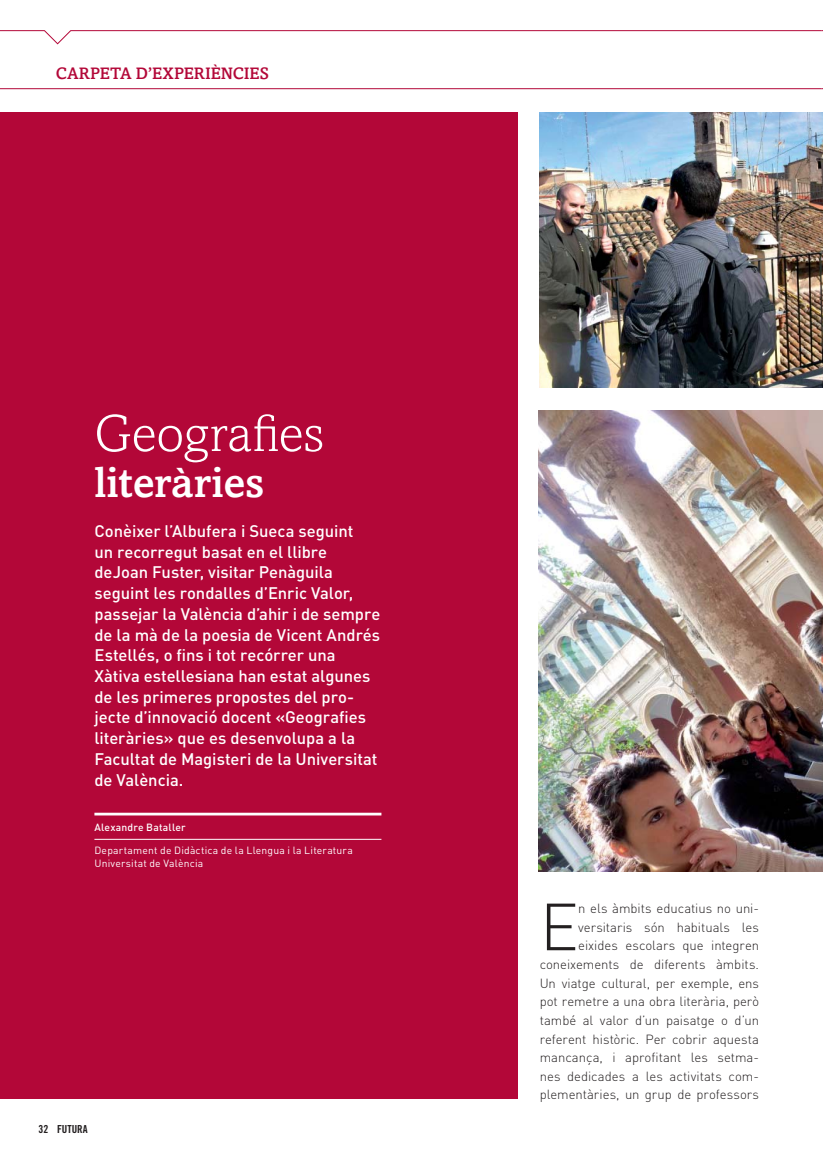
<style>
.page{position:relative;width:823px;height:1161px;background:#fff}
.page>*{position:absolute;margin:0;border:0;box-sizing:border-box;transform-origin:0 0}
.t1{font:300 65.55px "DIN";color:#231f20}
.t2{font:300 52.5px "Amasis";letter-spacing:-.005em;color:#fff}
.t3{font:500 42.75px "Amasis";color:#fff}
.t4{font:500 16.65px/20.7px "DIN";color:#fff}
.t5{font:500 16.65px "Amasis";letter-spacing:-.005em;color:#b30738}
.t6{font:300 13.05px/18.6px "DIN";color:#231f20;text-align:right}
.t7{font:11.1px "Trade Gothic Bold Cond Twenty";color:#231f20}
.t8{font:10.35px/13px "DIN";letter-spacing:.02em;color:#fff}
.t9{font:500 10.35px "DIN";letter-spacing:.02em;color:#fff}
</style>
<div class="page">
<div style="left:0;top:113px;width:518px;height:986px;background:#b30738"></div>
<hr style="left:94px;top:813px;width:287px;height:2px;background:#fff">
<hr style="left:94px;top:839px;width:287px;height:1px;background:#fff">
<svg style="left:0;top:30px;width:823px;height:59px"></svg>
<img style="left:539px;top:411px;width:284px;height:460px">
<img style="left:539px;top:113px;width:284px;height:275px">
<p class="t5" style="left:56px;top:67px;width:215px">CARPETA D’EXPERIÈNCIES</p>
<h2 class="t2" style="left:94px;top:413px;width:231px">Geografies</h2>
<h3 class="t3" style="left:94px;top:466px;width:172px">literàries</h3>
<p class="t4" style="left:94px;top:522px;width:287px">Conèixer l’Albufera i Sueca seguint<br>un recorregut basat en el llibre deJoan Fuster, visitar Penàguila seguint les rondalles d’Enric Valor, passejar la València d’ahir i de sempre de la mà de la poesia de Vicent Andrés Estellés, o fins i tot recórrer una Xàtiva estellesiana han estat algunes de les primeres propostes del pro&shy;jecte d’innovació docent «Geografies literàries» que es desenvolupa a la Facultat de Magisteri de la Universitat de València.</p>
<p class="t9" style="left:94px;top:824px;width:93px">Alexandre Bataller</p>
<p class="t8" style="left:94px;top:845px;width:260px">Departament de Didàctica de la Llengua i la Literatura<br>Universitat de València</p>
<p class="t7" style="left:39px;top:1125px;width:51px">32 FUTURA</p>
<p class="t6" style="left:539px;top:901px;width:221px">n els àmbits educatius no uni&shy;versitaris són habituals les eixides escolars que integren coneixements de diferents àmbits.<br>Un viatge cultural, per exemple, ens pot remetre a una obra literària, però també al valor d’un paisatge o d’un referent històric. Per cobrir aquesta mancança, i aprofitant les setma&shy;nes dedicades a les activitats com&shy;plementàries, un grup de professors</p>
<h1 class="t1" style="left:539px;top:904px;width:41px">E</h1>
</div>
